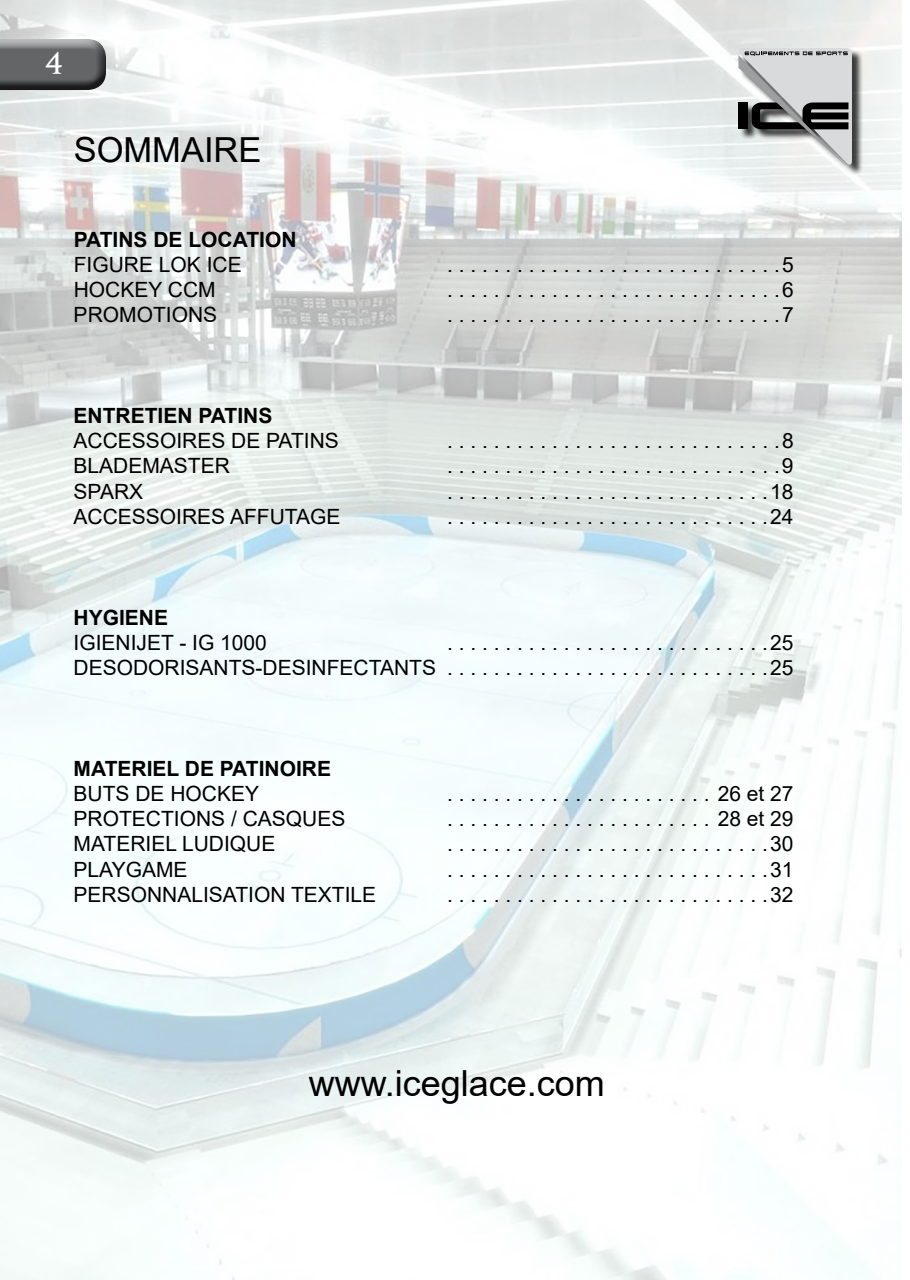
<style>
.page{position:relative;width:910px;height:1280px;background:#fff}
.page>*{position:absolute;margin:0;border:0;box-sizing:border-box;transform-origin:0 0}
.t1{font:36px "Arial";color:#000}
.t2{font:600 36px "Optimus Princeps";color:#fff}
.t3{font:34.5px "Arial";color:#000}
.t4{font:21px/25.2px "Arial";color:#000;text-align:right}
.t5{font:700 21px "Arial";color:#000}
</style>
<div class="page">
<img style="left:0;top:0;width:901px;height:1280px">
<div style="left:0;top:34px;width:108px;height:46px;background:#fff;opacity:.75"></div>
<div style="left:0;top:42px;width:108px;height:49px;background:#000;opacity:.75"></div>
<div style="left:740px;top:50px;width:124px;height:126px;background:#000;opacity:.75"></div>
<svg style="left:738px;top:48px;width:114px;height:118px;background:#afb1b1"></svg>
<h1 class="t2" style="left:45px;top:44px;width:19px">4</h1>
<h2 class="t3" style="left:74px;top:126px;width:189px">SOMMAIRE</h2>
<p class="t5" style="left:74px;top:224px;width:224px">PATINS DE LOCATION</p>
<p class="t4" style="left:74px;top:252px;width:170px">FIGURE LOK ICE</p>
<p class="t4" style="left:447px;top:252px;width:348px">. . . . . . . . . . . . . . . . . . . . . . . . . . . . .5</p>
<p class="t4" style="left:74px;top:277px;width:143px">HOCKEY CCM</p>
<p class="t4" style="left:447px;top:277px;width:348px">. . . . . . . . . . . . . . . . . . . . . . . . . . . . .6</p>
<p class="t4" style="left:74px;top:302px;width:145px">PROMOTIONS</p>
<p class="t4" style="left:447px;top:302px;width:348px">. . . . . . . . . . . . . . . . . . . . . . . . . . . . .7</p>
<p class="t5" style="left:74px;top:401px;width:200px">ENTRETIEN PATINS</p>
<p class="t4" style="left:74px;top:428px;width:267px">ACCESSOIRES DE PATINS</p>
<p class="t4" style="left:447px;top:428px;width:348px">. . . . . . . . . . . . . . . . . . . . . . . . . . . . .8</p>
<p class="t4" style="left:74px;top:453px;width:158px">BLADEMASTER</p>
<p class="t4" style="left:447px;top:453px;width:348px">. . . . . . . . . . . . . . . . . . . . . . . . . . . . .9</p>
<p class="t4" style="left:74px;top:478px;width:71px">SPARX</p>
<p class="t4" style="left:447px;top:478px;width:348px">. . . . . . . . . . . . . . . . . . . . . . . . . . . .18</p>
<p class="t4" style="left:74px;top:504px;width:268px">ACCESSOIRES AFFUTAGE</p>
<p class="t4" style="left:447px;top:504px;width:348px">. . . . . . . . . . . . . . . . . . . . . . . . . . . .24</p>
<p class="t5" style="left:74px;top:602px;width:96px">HYGIENE</p>
<p class="t4" style="left:74px;top:630px;width:195px">IGIENIJET - IG 1000</p>
<p class="t4" style="left:74px;top:630px;width:721px">. . . . . . . . . . . . . . . . . . . . . . . . . . . .25<br>DESODORISANTS-DESINFECTANTS . . . . . . . . . . . . . . . . . . . . . . . . . . . .25</p>
<p class="t5" style="left:74px;top:754px;width:259px">MATERIEL DE PATINOIRE</p>
<p class="t4" style="left:74px;top:781px;width:187px">BUTS DE HOCKEY</p>
<p class="t4" style="left:447px;top:781px;width:348px">. . . . . . . . . . . . . . . . . . . . . . . 26 et 27</p>
<p class="t4" style="left:74px;top:806px;width:273px">PROTECTIONS / CASQUES</p>
<p class="t4" style="left:447px;top:806px;width:348px">. . . . . . . . . . . . . . . . . . . . . . . 28 et 29</p>
<p class="t4" style="left:74px;top:831px;width:203px">MATERIEL LUDIQUE</p>
<p class="t4" style="left:447px;top:831px;width:348px">. . . . . . . . . . . . . . . . . . . . . . . . . . . .30</p>
<p class="t4" style="left:74px;top:856px;width:115px">PLAYGAME</p>
<p class="t4" style="left:447px;top:856px;width:348px">. . . . . . . . . . . . . . . . . . . . . . . . . . . .31</p>
<p class="t4" style="left:74px;top:882px;width:304px">PERSONNALISATION TEXTILE</p>
<p class="t4" style="left:447px;top:882px;width:348px">. . . . . . . . . . . . . . . . . . . . . . . . . . . .32</p>
<h1 class="t1" style="left:309px;top:1059px;width:298px">www.iceglace.com</h1>
</div>
